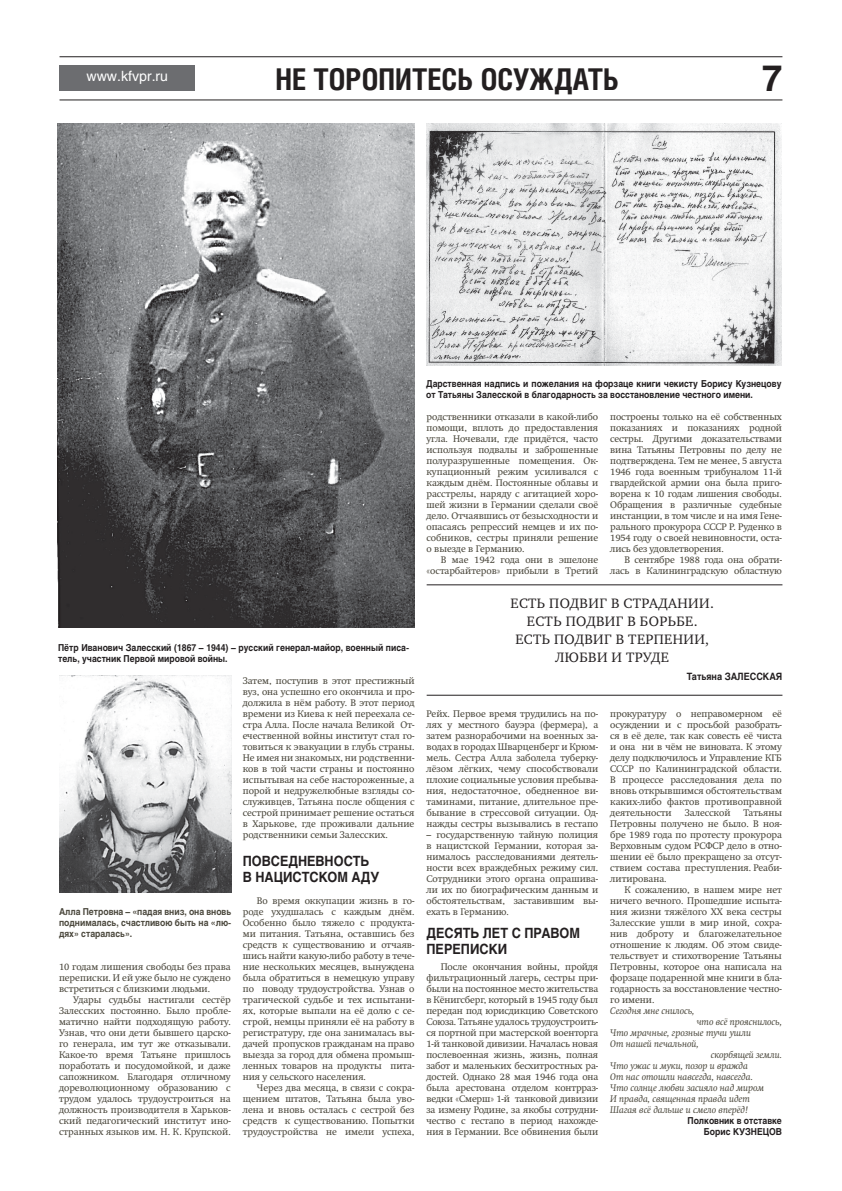
<style>
.page{position:relative;width:842px;height:1191px;background:#fff}
.page>*{position:absolute;margin:0;border:0;box-sizing:border-box;transform-origin:0 0}
.t1{font:700 36px "Helios C";color:#231f20}
.t2{font:700 30px "Helios Cond";color:#231f20}
.t3{font:14px/18px "Charter ITC";letter-spacing:.03em;color:#231f20;text-align:center}
.t4{font:700 14px/16px "Helios C";color:#231f20;scale:.9 1}
.t5{font:14px "Helios C";color:#fff}
.t6{font:700 10px "Helios C";color:#231f20;scale:.9 1}
.t7{font:9.5px/11px "Swift C";color:#4b483d;text-align:justify}
.t8{font:700 9.5px/11px "Helios C";color:#231f20;scale:.9 1}
.t9{font:italic 9.5px "Swift C";color:#4b483d}
.t10{font:700 9.5px/11px "Helios C";color:#4b483d;text-align:justify;scale:.9 1}
</style>
<div class="page">
<div style="left:60px;top:66px;width:135px;height:25px;background:#6c6d70"></div>
<hr style="left:60px;top:99px;width:722px;height:1px;background:#231f20">
<hr style="left:60px;top:56px;width:722px;height:1px;background:#231f20">
<img style="left:58px;top:124px;width:357px;height:503px">
<img style="left:427px;top:123px;width:355px;height:243px">
<hr style="left:427px;top:694px;width:355px;height:1px;background:#231f20">
<hr style="left:427px;top:584px;width:355px;height:1px;background:#231f20">
<img style="left:60px;top:675px;width:172px;height:218px">
<h3 class="t5" style="left:86px;top:68px;width:83px">www.kfvpr.ru</h3>
<h2 class="t2" style="left:275px;top:61px;width:345px">НЕ ТОРОПИТЕСЬ ОСУЖДАТЬ</h2>
<h1 class="t1" style="left:762px;top:65px;width:22px">7</h1>
<p class="t8" style="left:426px;top:379px;width:396px">Дарственная надпись и пожелания на форзаце книги чекисту Борису Кузнецову от Татьяны Залесской в благодарность за восстановление честного имени.</p>
<p class="t8" style="left:58px;top:643px;width:392px">Пётр Иванович Залесский (1867 – 1944) – русский генерал-майор, военный писа&shy;тель, участник Первой мировой войны.</p>
<p class="t10" style="left:59px;top:907px;width:193px">Алла Петровна – «падая вниз, она вновь поднималась, счастливою быть на «лю&shy;дях» старалась».</p>
<p class="t7" style="left:59px;top:961px;width:173px">10 годам лишения свободы без права переписки. И ей уже было не суждено встретиться с близкими людьми.</p>
<p class="t7" style="left:59px;top:994px;width:173px;text-indent:14px">Удары судьбы настигали сестёр Залесских постоянно. Было пробле&shy;матично найти подходящую работу.<br>Узнав, что они дети бывшего царско&shy;го генерала, им тут же отказывали.<br>Какое-то время Татьяне пришлось поработать и посудомойкой, и даже сапожником. Благодаря отличному дореволюционному образованию с трудом удалось трудоустроиться на должность производителя в Харьков&shy;ский педагогический институт ино&shy;странных языков им. Н. К. Крупской.</p>
<p class="t7" style="left:243px;top:675px;width:173px">Затем, поступив в этот престижный вуз, она успешно его окончила и про&shy;должила в нём работу. В этот период времени из Киева к ней переехала се&shy;стра Алла. После начала Великой От&shy;ечественной войны институт стал го&shy;товиться к эвакуации в глубь страны.<br>Не имея ни знакомых, ни родственни&shy;ков в той части страны и постоянно испытывая на себе настороженные, а порой и недружелюбные взгляды со&shy;служивцев, Татьяна после общения с сестрой принимает решение остаться в Харькове, где проживали дальние родственники семьи Залесских.</p>
<h3 class="t4" style="left:243px;top:854px;width:153px">ПОВСЕДНЕВНОСТЬ<br>В НАЦИСТСКОМ АДУ</h3>
<p class="t7" style="left:243px;top:895px;width:173px;text-indent:14px">Во время оккупации жизнь в го&shy;роде ухудшалась с каждым днём.<br>Особенно было тяжело с продукта&shy;ми питания. Татьяна, оставшись без средств к существованию и отчаяв&shy;шись найти какую-либо работу в тече&shy;ние нескольких месяцев, вынуждена была обратиться в немецкую управу по поводу трудоустройства. Узнав о трагической судьбе и тех испытани&shy;ях, которые выпали на её долю с се&shy;строй, немцы приняли её на работу в регистратуру, где она занималась вы&shy;дачей пропусков гражданам на право выезда за город для обмена промыш&shy;ленных товаров на продукты пита&shy;ния у сельского населения.</p>
<p class="t7" style="left:243px;top:1082px;width:173px;text-indent:14px">Через два месяца, в связи с сокра&shy;щением штатов, Татьяна была уво&shy;лена и вновь осталась с сестрой без средств к существованию. Попытки трудоустройства не имели успеха,</p>
<p class="t7" style="left:426px;top:411px;width:173px">родственники отказали в какой-либо помощи, вплоть до предоставления угла. Ночевали, где придётся, часто используя подвалы и заброшенные полуразрушенные помещения. Ок&shy;купационный режим усиливался с каждым днём. Постоянные облавы и расстрелы, наряду с агитацией хоро&shy;шей жизни в Германии сделали своё дело. Отчаявшись от безысходности и опасаясь репрессий немцев и их по&shy;собников, сестры приняли решение о выезде в Германию.</p>
<p class="t7" style="left:426px;top:554px;width:173px;text-align:right">В мае 1942 года они в эшелоне «остарбайтеров» прибыли в Третий</p>
<p class="t7" style="left:610px;top:411px;width:173px">построены только на её собственных показаниях и показаниях родной сестры. Другими доказательствами вина Татьяны Петровны по делу не подтверждена. Тем не менее, 5 августа 1946 года военным трибуналом 11-й гвардейской армии она была приго&shy;ворена к 10 годам лишения свободы.<br>Обращения в различные судебные инстанции, в том числе и на имя Гене&shy;рального прокурора СССР Р. Руденко в 1954 году о своей невиновности, оста&shy;лись без удовлетворения.</p>
<p class="t7" style="left:610px;top:554px;width:173px;text-align:right">В сентябре 1988 года она обрати&shy;лась в Калининградскую областную</p>
<h3 class="t3" style="left:510px;top:594px;width:205px">ЕСТЬ ПОДВИГ В СТРАДАНИИ.<br>ЕСТЬ ПОДВИГ В БОРЬБЕ.<br>ЕСТЬ ПОДВИГ В ТЕРПЕНИИ,<br>ЛЮБВИ И ТРУДЕ</h3>
<p class="t6" style="left:687px;top:673px;width:108px">Татьяна ЗАЛЕССКАЯ</p>
<p class="t7" style="left:426px;top:708px;width:173px">Рейх. Первое время трудились на по&shy;лях у местного бауэра (фермера), а затем разнорабочими на военных за&shy;водах в городах Шварценберг и Крюм&shy;мель. Сестра Алла заболела туберку&shy;лёзом лёгких, чему способствовали плохие социальные условия пребыва&shy;ния, недостаточное, обедненное ви&shy;таминами, питание, длительное пре&shy;бывание в стрессовой ситуации. Од&shy;нажды сестры вызывались в гестапо</p>
<p class="t7" style="left:426px;top:829px;width:173px">– государственную тайную полиция в нацистской Германии, которая за&shy;нималось расследованиями деятель&shy;ности всех враждебных режиму сил.<br>Сотрудники этого органа опрашива&shy;ли их по биографическим данным и обстоятельствам, заставившим вы&shy;ехать в Германию.</p>
<h3 class="t4" style="left:426px;top:926px;width:172px">ДЕСЯТЬ ЛЕТ С ПРАВОМ<br>ПЕРЕПИСКИ</h3>
<p class="t7" style="left:426px;top:961px;width:173px;text-indent:14px">После окончания войны, пройдя фильтрационный лагерь, сестры при&shy;были на постоянное место жительства в Кёнигсберг, который в 1945 году был передан под юрисдикцию Советского Союза. Татьяне удалось трудоустроить&shy;ся портной при мастерской военторга 1-й танковой дивизии. Началась новая послевоенная жизнь, жизнь, полная забот и маленьких бесхитростных ра&shy;достей. Однако 28 мая 1946 года она была арестована отделом контрраз&shy;ведки «Смерш» 1-й танковой дивизии за измену Родине, за якобы сотрудни&shy;чество с гестапо в период нахожде&shy;ния в Германии. Все обвинения были</p>
<p class="t7" style="left:610px;top:708px;width:173px">прокуратуру о неправомерном её осуждении и с просьбой разобрать&shy;ся в её деле, так как совесть её чиста и она ни в чём не виновата. К этому делу подключилось и Управление КГБ СССР по Калининградской области.<br>В процессе расследования дела по вновь открывшимся обстоятельствам каких-либо фактов противоправной деятельности</p>
<p class="t7" style="left:685px;top:807px;width:47px">Залесской</p>
<p class="t7" style="left:610px;top:807px;width:173px;text-indent:133px">Татьяны Петровны получено не было. В ноя&shy;бре 1989 года по протесту прокурора Верховным судом РСФСР дело в отно&shy;шении её было прекращено за отсут&shy;ствием состава преступления. Реаби&shy;литирована.</p>
<p class="t7" style="left:610px;top:884px;width:173px;text-indent:14px">К сожалению, в нашем мире нет ничего вечного. Прошедшие испыта&shy;ния жизни тяжёлого XX века сестры Залесские ушли в мир иной, сохра&shy;нив доброту и благожелательное отношение к людям. Об этом свиде&shy;тельствует и стихотворение Татьяны Петровны, которое она написала на форзаце подаренной мне книги в бла&shy;годарность за восстановление честно&shy;го имени.</p>
<p class="t9" style="left:610px;top:1005px;width:86px">Сегодня мне снилось,</p>
<p class="t9" style="left:697px;top:1016px;width:87px">что всё прояснилось,</p>
<p class="t9" style="left:610px;top:1027px;width:142px">Что мрачные, грозные тучи ушли</p>
<p class="t9" style="left:610px;top:1038px;width:90px">От нашей печальной,</p>
<p class="t9" style="left:711px;top:1049px;width:73px">скорбящей земли.</p>
<p class="t9" style="left:610px;top:1060px;width:139px">Что ужас и муки, позор и вражда</p>
<p class="t9" style="left:610px;top:1071px;width:144px">От нас отошли навсегда, навсегда.</p>
<p class="t9" style="left:610px;top:1082px;width:155px">Что солнце любви засияло над миром</p>
<p class="t9" style="left:610px;top:1093px;width:141px">И правда, священная правда идет</p>
<p class="t9" style="left:610px;top:1104px;width:139px">Шагая всё дальше и смело вперёд!</p>
<p class="t8" style="left:687px;top:1116px;width:106px;text-align:right">Полковник в отставке<br>Борис КУЗНЕЦОВ</p>
</div>
